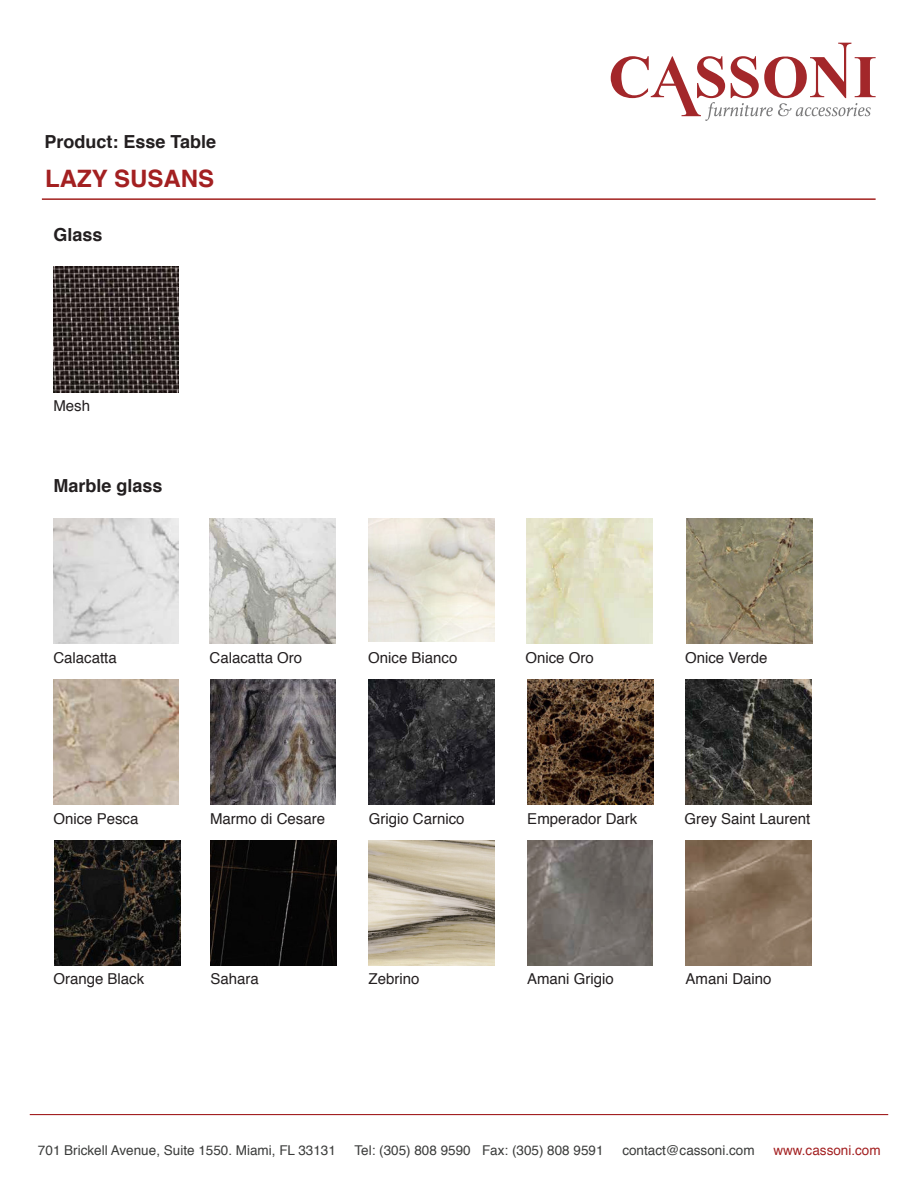
<style>
.page{position:relative;width:918px;height:1188px;background:#fff}
.page>*{position:absolute;margin:0;border:0;box-sizing:border-box;transform-origin:0 0}
.t1{font:700 24px "Helvetica";color:#a32021}
.t2{font:700 18px "Helvetica";color:#231f20}
.t3{font:15px "Helvetica";color:#231f20}
.t4{font:13.5px "Helvetica";color:#3b3c3b}
.t5{font:13.5px "Helvetica";color:#a32021}
</style>
<div class="page">
<hr style="left:30px;top:1114px;width:858px;height:1px;background:#a32122">
<svg style="left:611px;top:43px;width:265px;height:78px"></svg>
<img style="left:210px;top:518px;width:125px;height:126px">
<img style="left:368px;top:518px;width:126px;height:123px">
<img style="left:527px;top:518px;width:125px;height:126px">
<img style="left:686px;top:518px;width:126px;height:126px">
<img style="left:53px;top:679px;width:126px;height:126px">
<img style="left:210px;top:679px;width:126px;height:126px">
<img style="left:369px;top:679px;width:125px;height:126px">
<img style="left:527px;top:840px;width:126px;height:126px">
<img style="left:528px;top:679px;width:125px;height:126px">
<img style="left:686px;top:840px;width:125px;height:126px">
<img style="left:686px;top:679px;width:125px;height:126px">
<img style="left:55px;top:840px;width:125px;height:126px">
<img style="left:210px;top:840px;width:126px;height:126px">
<img style="left:369px;top:840px;width:125px;height:126px">
<img style="left:53px;top:267px;width:126px;height:125px">
<img style="left:53px;top:518px;width:126px;height:126px">
<hr style="left:42px;top:198px;width:834px;height:2px;background:#a3211f">
<p class="t2" style="left:45px;top:127px;width:173px">Product: Esse Table</p>
<h1 class="t1" style="left:45px;top:159px;width:170px">LAZY SUSANS</h1>
<p class="t2" style="left:53px;top:220px;width:51px">Glass</p>
<p class="t3" style="left:53px;top:394px;width:38px">Mesh</p>
<p class="t2" style="left:53px;top:472px;width:111px">Marble glass</p>
<p class="t3" style="left:53px;top:646px;width:65px">Calacatta</p>
<p class="t3" style="left:210px;top:646px;width:94px">Calacatta Oro</p>
<p class="t3" style="left:368px;top:646px;width:91px">Onice Bianco</p>
<p class="t3" style="left:525px;top:646px;width:70px">Onice Oro</p>
<p class="t3" style="left:685px;top:646px;width:84px">Onice Verde</p>
<p class="t3" style="left:53px;top:807px;width:87px">Onice Pesca</p>
<p class="t3" style="left:210px;top:807px;width:117px">Marmo di Cesare</p>
<p class="t3" style="left:369px;top:807px;width:97px">Grigio Carnico</p>
<p class="t3" style="left:53px;top:968px;width:92px">Orange Black</p>
<p class="t3" style="left:210px;top:968px;width:50px">Sahara</p>
<p class="t3" style="left:369px;top:968px;width:52px">Zebrino</p>
<p class="t3" style="left:527px;top:807px;width:112px">Emperador Dark</p>
<p class="t3" style="left:685px;top:807px;width:127px">Grey Saint Laurent</p>
<p class="t3" style="left:527px;top:968px;width:88px">Amani Grigio</p>
<p class="t3" style="left:686px;top:968px;width:87px">Amani Daino</p>
<p class="t4" style="left:38px;top:1140px;width:299px">701 Brickell Avenue, Suite 1550. Miami, FL 33131</p>
<p class="t4" style="left:354px;top:1140px;width:251px">Tel: (305) 808 9590 Fax: (305) 808 9591</p>
<p class="t4" style="left:622px;top:1140px;width:134px">contact@cassoni.com</p>
<p class="t5" style="left:773px;top:1140px;width:109px">www.cassoni.com</p>
</div>
